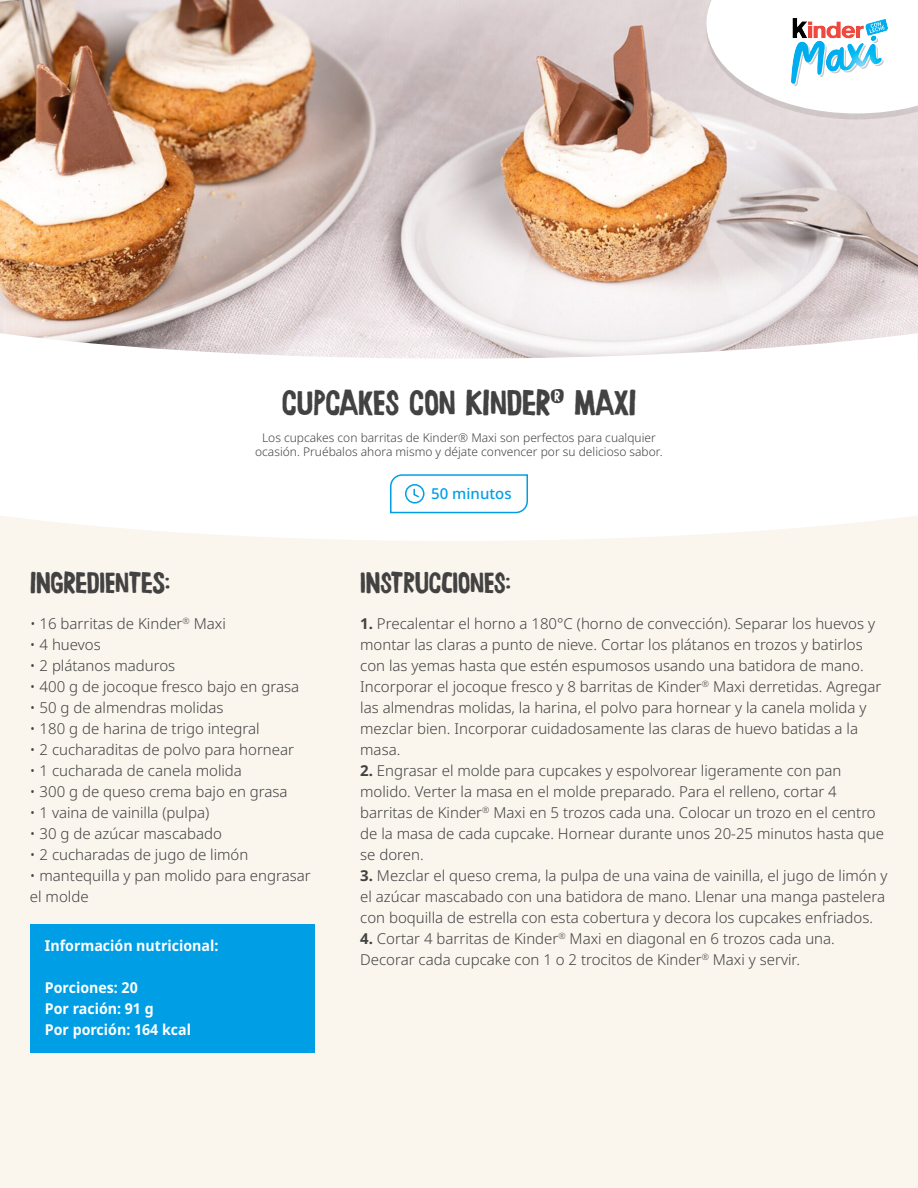
<style>
.page{position:relative;width:918px;height:1188px;background:#fff}
.page>*{position:absolute;margin:0;border:0;box-sizing:border-box;transform-origin:0 0}
.t1{font:36px "Chronic";color:#424242}
.t2{font:30px "Chronic";letter-spacing:-.005em;color:#424242}
.t3{font:300 15px/21px "Noto Sans";color:#424242}
.t4{font:700 15px/21px "Noto Sans";color:#fff;scale:.94 1}
.t5{font:500 15px "Noto Sans";color:#009fe5}
.t6{font:300 12px/14.4px "Noto Sans";color:#424242;text-align:center}
.s1{font-weight:700}
</style>
<div class="page">
<div style="left:0;top:542px;width:918px;height:646px;background:#faf5ed"></div>
<img style="left:0;top:0;width:918px;height:333px">
<svg style="left:706px;top:0;width:212px;height:119px"></svg>
<img style="left:791px;top:18px;width:97px;height:68px">
<div style="left:30px;top:924px;width:285px;height:129px;background:#009fe5"></div>
<svg style="left:0;top:474px;width:918px;height:68px"></svg>
<svg style="left:1px;top:333px;width:915px;height:26px"></svg>
<h1 class="t1" style="left:282px;top:381px;width:356px">CUPCAKES CON KINDER<sup>®</sup> MAXI</h1>
<p class="t6" style="left:255px;top:431px;width:409px">Los cupcakes con barritas de Kinder® Maxi son perfectos para cualquier ocasión. Pruébalos ahora mismo y déjate convencer por su delicioso sabor.</p>
<p class="t5" style="left:431px;top:483px;width:82px">50 minutos</p>
<h2 class="t2" style="left:30px;top:565px;width:142px">INGREDIENTES:</h2>
<h2 class="t2" style="left:360px;top:565px;width:152px">INSTRUCCIONES:</h2>
<p class="t3" style="left:30px;top:613px;width:197px">• 16 barritas de Kinder<sup>®</sup> Maxi</p>
<p class="t3" style="left:30px;top:634px;width:72px">• 4 huevos</p>
<p class="t3" style="left:30px;top:655px;width:147px">• 2 plátanos maduros</p>
<p class="t3" style="left:30px;top:676px;width:271px">• 400 g de jocoque fresco bajo en grasa</p>
<p class="t3" style="left:30px;top:697px;width:195px">• 50 g de almendras molidas</p>
<p class="t3" style="left:30px;top:718px;width:231px">• 180 g de harina de trigo integral</p>
<p class="t3" style="left:30px;top:739px;width:266px">• 2 cucharaditas de polvo para hornear</p>
<p class="t3" style="left:30px;top:760px;width:214px">• 1 cucharada de canela molida</p>
<p class="t3" style="left:30px;top:781px;width:259px">• 300 g de queso crema bajo en grasa</p>
<p class="t3" style="left:30px;top:802px;width:181px">• 1 vaina de vainilla (pulpa)</p>
<p class="t3" style="left:30px;top:823px;width:194px">• 30 g de azúcar mascabado</p>
<p class="t3" style="left:30px;top:844px;width:220px">• 2 cucharadas de jugo de limón</p>
<p class="t3" style="left:30px;top:865px;width:282px">• mantequilla y pan molido para engrasar el molde</p>
<p class="t3" style="left:360px;top:613px;width:523px"><span class="s1">1.</span> Precalentar el horno a 180°C (horno de convección). Separar los huevos y montar las claras a punto de nieve. Cortar los plátanos en trozos y batirlos con las yemas hasta que estén espumosos usando una batidora de mano.<br>Incorporar el jocoque fresco y 8 barritas de Kinder<sup>®</sup> Maxi derretidas. Agregar las almendras molidas, la harina, el polvo para hornear y la canela molida y mezclar bien. Incorporar cuidadosamente las claras de huevo batidas a la masa.</p>
<p class="t3" style="left:360px;top:760px;width:525px"><span class="s1">2.</span> Engrasar el molde para cupcakes y espolvorear ligeramente con pan molido. Verter la masa en el molde preparado. Para el relleno, cortar 4 barritas de Kinder<sup>®</sup> Maxi en 5 trozos cada una. Colocar un trozo en el centro de la masa de cada cupcake. Hornear durante unos 20-25 minutos hasta que se doren.</p>
<p class="t3" style="left:360px;top:865px;width:529px"><span class="s1">3.</span> Mezclar el queso crema, la pulpa de una vaina de vainilla, el jugo de limón y el azúcar mascabado con una batidora de mano. Llenar una manga pastelera con boquilla de estrella con esta cobertura y decora los cupcakes enfriados.</p>
<p class="t3" style="left:360px;top:928px;width:476px"><span class="s1">4.</span> Cortar 4 barritas de Kinder<sup>®</sup> Maxi en diagonal en 6 trozos cada una.<br>Decorar cada cupcake con 1 o 2 trocitos de Kinder<sup>®</sup> Maxi y servir.</p>
<p class="t4" style="left:45px;top:935px;width:186px">Información nutricional:</p>
<p class="t4" style="left:45px;top:977px;width:157px">Porciones: 20<br>Por ración: 91 g<br>Por porción: 164 kcal</p>
</div>
